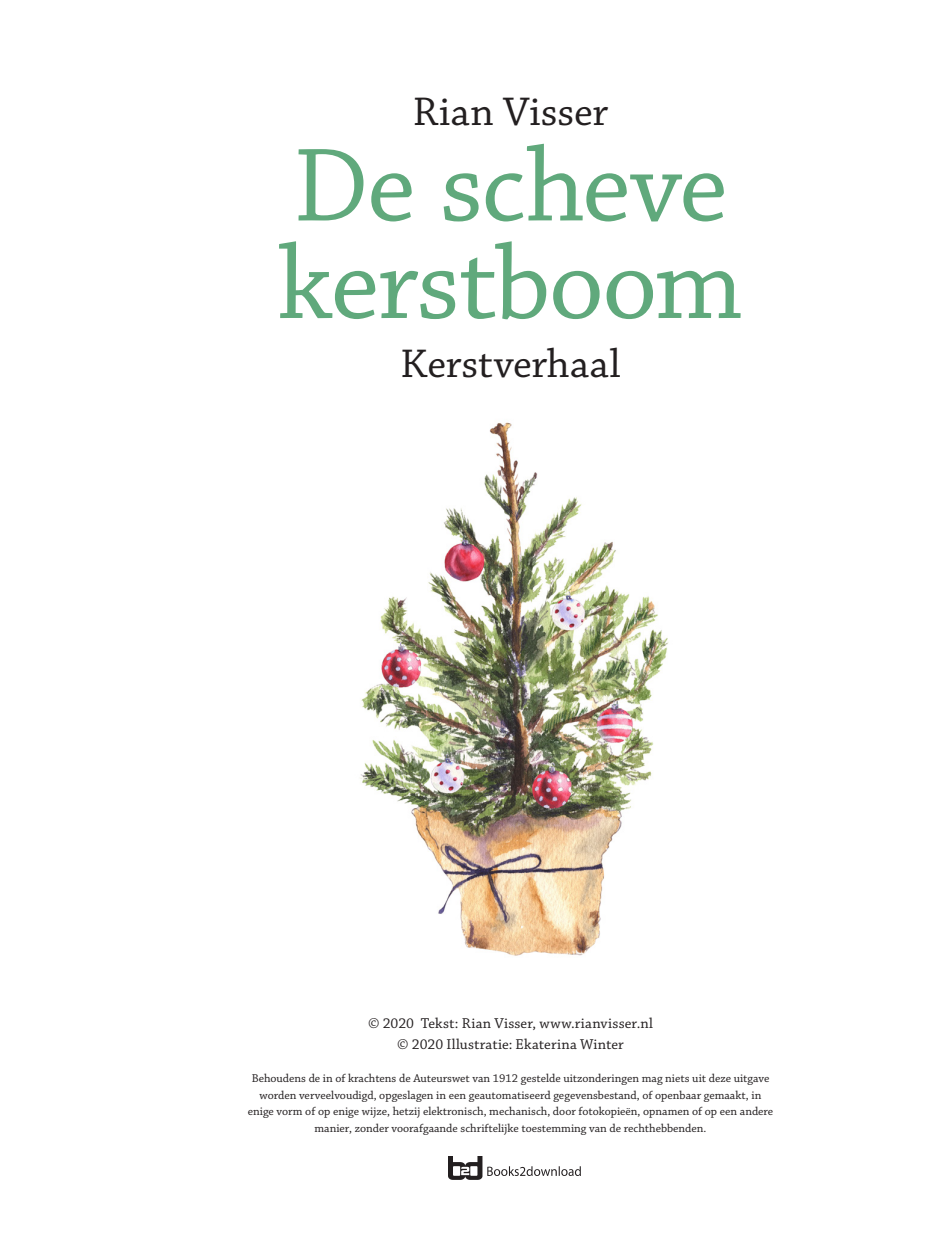
<style>
.page{position:relative;width:936px;height:1234px;background:#fff}
.page>*{position:absolute;margin:0;border:0;box-sizing:border-box;transform-origin:0 0}
.kop_h1{font:109.5px/97.5px "Chaparral Pro";letter-spacing:-.02em;color:#60a97c}
.kop_h1-2{font:42px "Chaparral Pro";letter-spacing:-.005em;color:#231f20}
.colofon{font:42px "Chaparral Pro";letter-spacing:.005em;color:#231f20}
.colofon-2{font:15px/21px "Chaparral Pro";letter-spacing:.01em;color:#231f20;text-align:center}
.colofon-3{font:12px/16.5px "Chaparral Pro";color:#231f20;text-align:center}
</style>
<div class="page">
<img style="left:360px;top:422px;width:309px;height:534px">
<img style="left:448px;top:1156px;width:133px;height:23px">
<p class="colofon" style="left:413px;top:88px;width:197px">Rian Visser</p>
<p class="kop_h1" style="left:278px;top:141px;width:467px">De scheve kerstboom</p>
<p class="kop_h1-2" style="left:400px;top:340px;width:221px">Kerstverhaal</p>
<p class="colofon-2" style="left:368px;top:1012px;width:286px">© 2020 Tekst: Rian Visser, www.rianvisser.nl © 2020 Illustratie: Ekaterina Winter</p>
<p class="colofon-3" style="left:248px;top:1070px;width:527px">Behoudens de in of krachtens de Auteurswet van 1912 gestelde uitzonderingen mag niets uit deze uitgave worden verveelvoudigd, opgeslagen in een geautomatiseerd gegevensbestand, of openbaar gemaakt, in enige vorm of op enige wijze, hetzij elektronisch, mechanisch, door fotokopieën, opnamen of op een andere manier, zonder voorafgaande schriftelijke toestemming van de rechthebbenden.</p>
</div>
